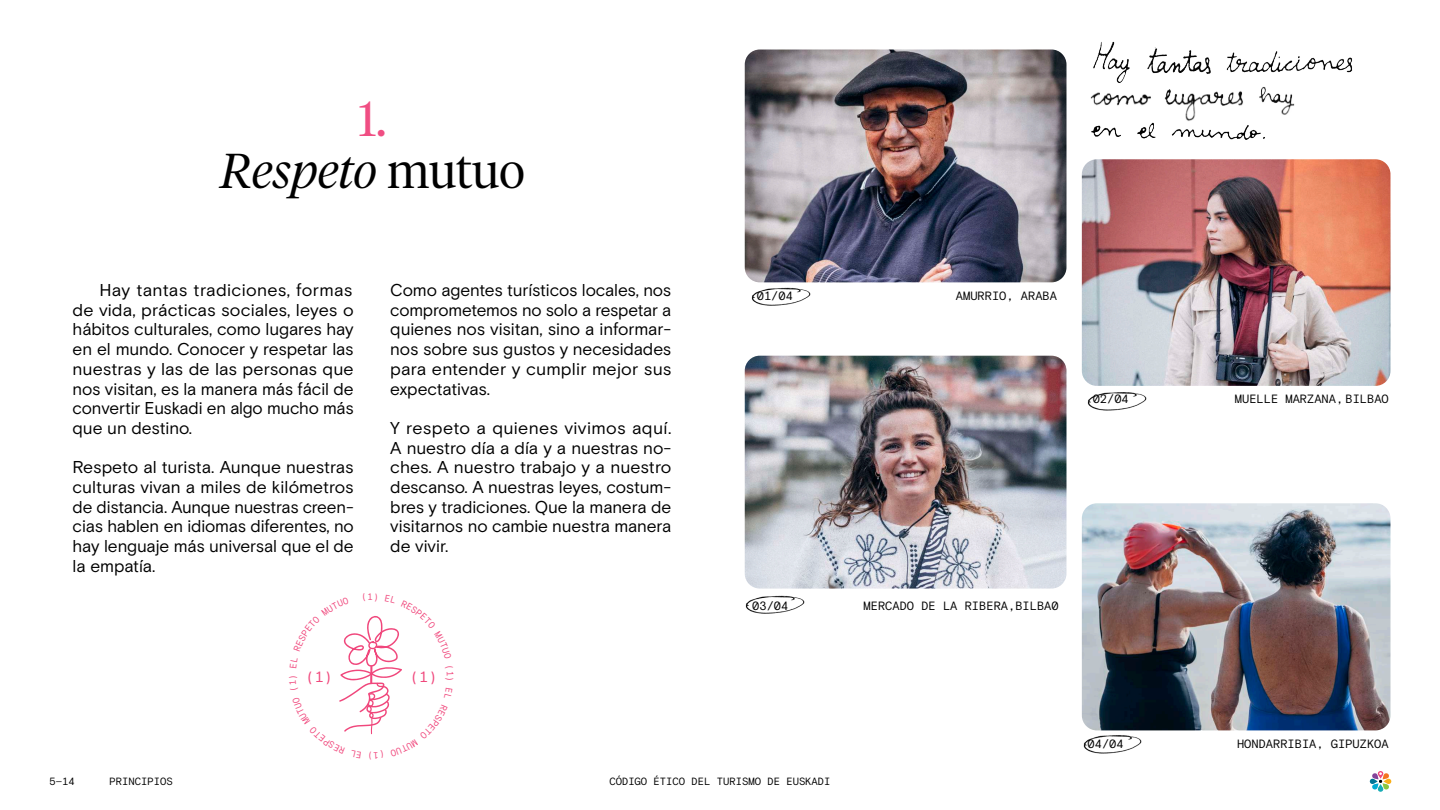
<style>
.page{position:relative;width:1440px;height:810px;background:#fff}
.page>*{position:absolute;margin:0;border:0;box-sizing:border-box;transform-origin:0 0}
.t1{font:italic 300 48.75px/51.8px "Tiempos Headline";color:#000;text-align:center}
.t2{font:17.17px/19.7px "Basis Grotesque Pro";letter-spacing:-.005em;color:#000;text-align:justify}
.t3{font:14.92px "Basis Grotesque Pro Mono";color:#f0477c}
.t4{font:12px "Basis Grotesque Pro Mono";color:#000}
.t5{font:10.5px "Basis Grotesque Pro Mono";color:#000}
.s1{font-style:normal;color:#f04e83}
.s2{font-style:normal}
</style>
<div class="page">
<div style="left:1378px;top:784px;width:5px;height:8px;background:#18acb5;border-radius:3px"></div>
<div style="left:1370px;top:779px;width:8px;height:5px;background:#007697;border-radius:3px"></div>
<div style="left:1383px;top:779px;width:8px;height:5px;background:#faaf18;border-radius:3px"></div>
<svg style="left:1372px;top:771px;width:17px;height:19px"></svg>
<img style="left:745px;top:50px;width:321px;height:232px">
<img style="left:1082px;top:159px;width:308px;height:227px">
<img style="left:751px;top:287px;width:59px;height:19px">
<img style="left:1093px;top:41px;width:259px;height:42px">
<img style="left:1090px;top:86px;width:205px;height:35px">
<img style="left:1091px;top:122px;width:174px;height:18px">
<img style="left:745px;top:595px;width:60px;height:19px">
<img style="left:1087px;top:392px;width:59px;height:19px">
<img style="left:1083px;top:730px;width:59px;height:24px">
<img style="left:745px;top:356px;width:321px;height:233px">
<img style="left:1082px;top:503px;width:308px;height:227px">
<svg style="left:339px;top:616px;width:63px;height:119px"></svg>
<svg style="left:752px;top:597px;width:9px;height:8px"></svg>
<svg style="left:768px;top:598px;width:21px;height:12px"></svg>
<h1 class="t1" style="left:220px;top:90px;width:306px"><span class="s1">1.<br></span>Respeto <span class="s2">mutuo</span></h1>
<p class="t2" style="left:73px;top:280px;width:283px;text-indent:27px">Hay tantas tradiciones, formas de vida, prácticas sociales, leyes o hábitos culturales, como lugares hay en el mundo. Conocer y respetar las nuestras y las de las personas que nos visitan, es la manera más fácil de convertir Euskadi en algo mucho más que un destino.</p>
<p class="t2" style="left:73px;top:457px;width:283px">Respeto al turista. Aunque nuestras culturas vivan a miles de kilómetros de distancia. Aunque nuestras creen&shy;cias hablen en idiomas diferentes, no hay lenguaje más universal que el de la empatía.</p>
<p class="t2" style="left:390px;top:280px;width:283px">Como agentes turísticos locales, nos comprometemos no solo a respetar a quienes nos visitan, sino a informar&shy;nos sobre sus gustos y necesidades para entender y cumplir mejor sus expectativas.</p>
<p class="t2" style="left:390px;top:418px;width:283px">Y respeto a quienes vivimos aquí.<br>A nuestro día a día y a nuestras no&shy;ches. A nuestro trabajo y a nuestro descanso. A nuestras leyes, costum&shy;bres y tradiciones. Que la manera de visitarnos no cambie nuestra manera de vivir.</p>
<p class="t3" style="left:306px;top:668px;width:28px">(1)</p>
<p class="t3" style="left:410px;top:668px;width:28px">(1)</p>
<p class="t4" style="left:757px;top:288px;width:38px">01/04</p>
<p class="t4" style="left:956px;top:288px;width:103px">AMURRIO, ARABA</p>
<p class="t4" style="left:752px;top:599px;width:38px">03/04</p>
<p class="t4" style="left:864px;top:599px;width:197px">MERCADO DE LA RIBERA,BILBA0</p>
<p class="t5" style="left:50px;top:776px;width:27px">5—14</p>
<p class="t5" style="left:109px;top:776px;width:65px">PRINCIPIOS</p>
<p class="t5" style="left:609px;top:775px;width:223px">CÓDIGO ÉTICO DEL TURISMO DE EUSKADI</p>
<p class="t4" style="left:1093px;top:392px;width:38px">02/04</p>
<p class="t4" style="left:1235px;top:392px;width:155px">MUELLE MARZANA, BILBAO</p>
<p class="t4" style="left:1088px;top:737px;width:38px">04/04</p>
<p class="t4" style="left:1237px;top:737px;width:153px">HONDARRIBIA, GIPUZKOA</p>
</div>
